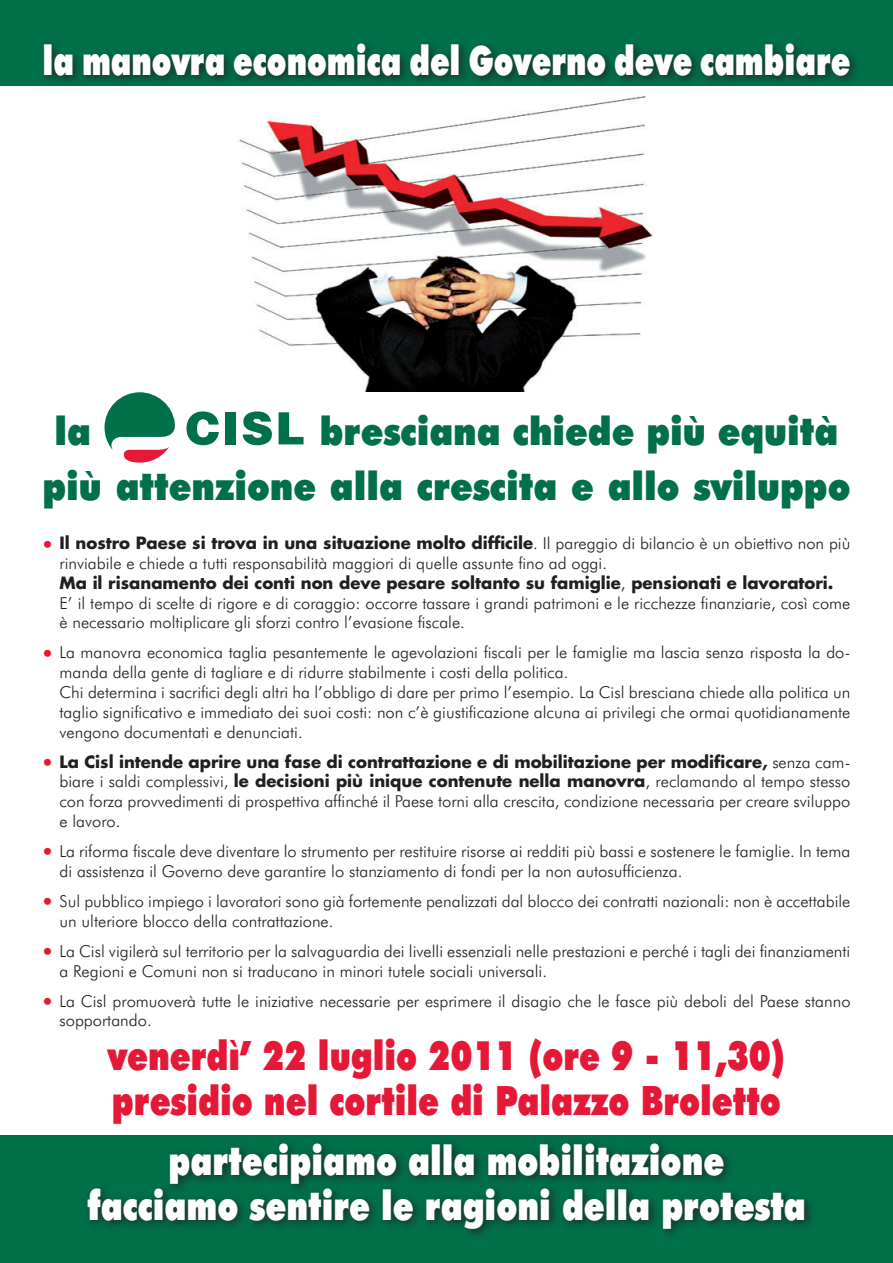
<style>
.page{position:relative;width:893px;height:1263px;background:#fff}
.page>*{position:absolute;margin:0;border:0;box-sizing:border-box;transform-origin:0 0}
.t1{font:900 40.5px/45px "Futura BT";color:#e51836;scale:.8 1}
.t2{font:900 40.5px/45px "Futura BT";color:#fff;text-align:center;scale:.8 1}
.t3{font:900 40.5px "Futura BT";color:#fff;scale:.75 1}
.t4{font:900 39px/55.5px "Futura BT";color:#007049;scale:.9 1}
.t5{font:300 16.5px/19.8px "Futura BT";color:#231f20}
.t6{font:700 16.5px "Futura";color:#231f20}
.s1{font-size:30px;color:#e51836}
.s2{font-family:"Futura BT";font-weight:300}
.s3{font-family:"Futura";font-weight:700;font-size:30px;color:#e51836}
.s4{font-family:"Futura";font-weight:700}
</style>
<div class="page">
<img style="left:238px;top:95px;width:415px;height:296px">
<div style="left:0;top:0;width:893px;height:85px;background:#007049"></div>
<div style="left:0;top:1135px;width:893px;height:128px;background:#007049"></div>
<div style="left:39px;top:38px;width:821px;height:48px;background:#231f20;opacity:.75"></div>
<div style="left:82px;top:1138px;width:733px;height:101px;background:#231f20;opacity:.75"></div>
<svg style="left:186px;top:411px;width:33px;height:34px"></svg>
<div style="left:225px;top:412px;width:11px;height:32px;background:#007049"></div>
<svg style="left:243px;top:411px;width:29px;height:34px"></svg>
<svg style="left:105px;top:392px;width:70px;height:71px"></svg>
<svg style="left:279px;top:412px;width:25px;height:32px"></svg>
<h1 class="t3" style="left:43px;top:36px;width:1079px">la manovra economica del Governo deve cambiare</h1>
<h2 class="t4" style="left:43px;top:403px;width:899px;text-indent:277px">bresciana chiede più equità più attenzione alla crescita e allo sviluppo</h2>
<h2 class="t4" style="left:55px;top:403px;width:42px">la</h2>
<p class="t6" style="left:43px;top:532px;width:809px"><span class="s1">·</span> Il nostro Paese si trova in una situazione molto difficile<span class="s2">. Il pareggio di bilancio è un obiettivo non più</span></p>
<p class="t5" style="left:60px;top:553px;width:549px">rinviabile e chiede a tutti responsabilità maggiori di quelle assunte fino ad oggi.</p>
<p class="t6" style="left:60px;top:571px;width:775px">Ma il risanamento dei conti non deve pesare soltanto su famiglie<span class="s2">,</span> pensionati e lavoratori.</p>
<p class="t5" style="left:60px;top:593px;width:792px">E’ il tempo di scelte di rigore e di coraggio: occorre tassare i grandi patrimoni e le ricchezze finanziarie, così come è necessario moltiplicare gli sforzi contro l’evasione fiscale.</p>
<p class="t5" style="left:60px;top:642px;width:792px;text-indent:-17px"><span class="s3">·</span> La manovra economica taglia pesantemente le agevolazioni fiscali per le famiglie ma lascia senza risposta la do&shy;manda della gente di tagliare e di ridurre stabilmente i costi della politica.<br>Chi determina i sacrifici degli altri ha l’obbligo di dare per primo l’esempio. La Cisl bresciana chiede alla politica un taglio significativo e immediato dei suoi costi: non c’è giustificazione alcuna ai privilegi che ormai quotidianamente vengono documentati e denunciati.</p>
<p class="t6" style="left:43px;top:750px;width:809px"><span class="s1">·</span> La Cisl intende aprire una fase di contrattazione e di mobilitazione per modificare, <span class="s2">senza cam-</span></p>
<p class="t5" style="left:59px;top:771px;width:792px;text-align:justify">biare i saldi complessivi, <span class="s4">le decisioni più inique contenute nella manovra</span>, reclamando al tempo stesso con forza provvedimenti di prospettiva affinché il Paese torni alla crescita, condizione necessaria per creare sviluppo e lavoro.</p>
<p class="t5" style="left:60px;top:841px;width:792px;text-indent:-17px"><span class="s3">·</span> La riforma fiscale deve diventare lo strumento per restituire risorse ai redditi più bassi e sostenere le famiglie. In tema di assistenza il Governo deve garantire lo stanziamento di fondi per la non autosufficienza.</p>
<p class="t5" style="left:60px;top:891px;width:792px;text-indent:-17px"><span class="s3">·</span> Sul pubblico impiego i lavoratori sono già fortemente penalizzati dal blocco dei contratti nazionali: non è accettabile un ulteriore blocco della contrattazione.</p>
<p class="t5" style="left:60px;top:941px;width:792px;text-indent:-17px"><span class="s3">·</span> La Cisl vigilerà sul territorio per la salvaguardia dei livelli essenziali nelle prestazioni e perché i tagli dei finanziamenti a Regioni e Comuni non si traducano in minori tutele sociali universali.</p>
<p class="t5" style="left:60px;top:990px;width:792px;text-indent:-17px"><span class="s3">·</span> La Cisl promuoverà tutte le iniziative necessarie per esprimere il disagio che le fasce più deboli del Paese stanno sopportando.</p>
<h1 class="t1" style="left:108px;top:1033px;width:848px">venerdì’ 22 luglio 2011 (ore 9 - 11,30) presidio nel cortile di Palazzo Broletto</h1>
<h1 class="t2" style="left:87px;top:1138px;width:900px">partecipiamo alla mobilitazione<br>facciamo sentire le ragioni della protesta</h1>
</div>
